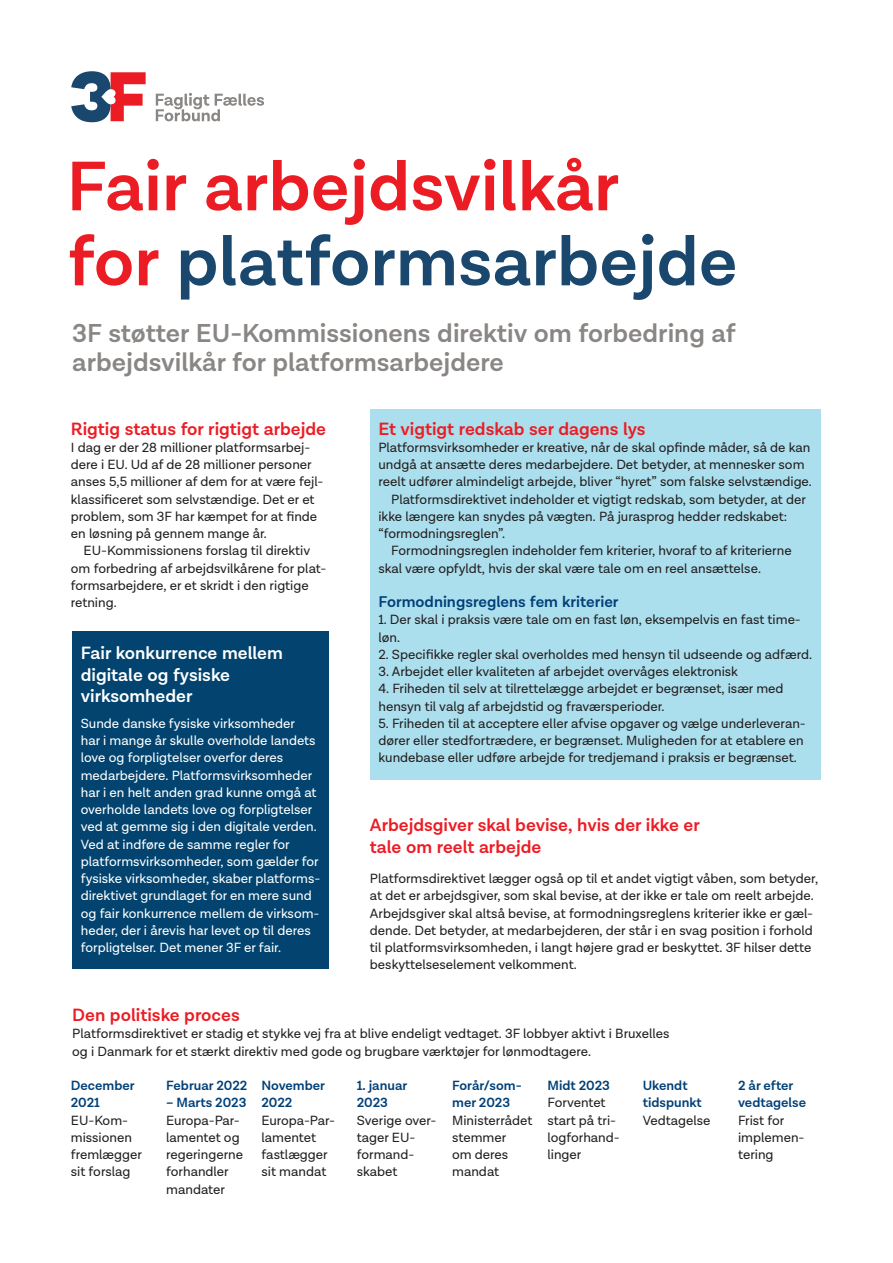
<style>
.page{position:relative;width:893px;height:1263px;background:#fff}
.page>*{position:absolute;margin:0;border:0;box-sizing:border-box;transform-origin:0 0}
.Forside___Titel_A4{font:600 70.8px/75px "Lota Grotesque";color:#ec1c24}
.Forside___Underrubri{font:600 26.25px/28.5px "Lota Grotesque";color:#898684}
.Manchet_1___P{font:600 18px/21.8px "Lota Grotesque";color:#ec1c24}
.Manchet_1___P-2{font:600 18px/21.8px "Lota Grotesque";color:#fff}
.Overskrift_3___H3{font:600 15.75px "Lota Grotesque";color:#014078}
.Brødtekst___P{font:13.5px/17.2px "Lota Grotesque";color:#231f20}
.Brødtekst___P-2{font:13.5px/17.2px "Lota Grotesque";color:#fff}
.Brødtekst___P-3{font:600 13.5px/17.2px "Lota Grotesque";color:#014078}
.s1{color:#19476e}
</style>
<div class="page">
<div style="left:370px;top:410px;width:451px;height:370px;background:#acdfed"></div>
<div style="left:72px;top:631px;width:257px;height:338px;background:#02446f"></div>
<svg style="left:71px;top:71px;width:75px;height:51px"></svg>
<svg style="left:156px;top:93px;width:108px;height:28px"></svg>
<h1 class="Forside___Titel_A4" style="left:67px;top:151px;width:672px">Fair arbejdsvilkår<br>for <span class="s1">platformsarbejde</span></h1>
<h2 class="Forside___Underrubri" style="left:72px;top:320px;width:665px">3F støtter EU-Kommissionens direktiv om forbedring af arbejdsvilkår for platformsarbejdere</h2>
<p class="Manchet_1___P" style="left:71px;top:418px;width:257px">Rigtig status for rigtigt arbejde</p>
<p class="Brødtekst___P" style="left:71px;top:439px;width:254px">I dag er der 28 millioner platformsarbej&shy;dere i EU. Ud af de 28 millioner personer anses 5,5 millioner af dem for at være fejl&shy;klassificeret som selvstændige. Det er et problem, som 3F har kæmpet for at finde en løsning på gennem mange år.</p>
<p class="Brødtekst___P" style="left:71px;top:542px;width:257px;text-indent:13px">EU-Kommissionens forslag til direktiv om forbedring af arbejdsvilkårene for plat&shy;formsarbejdere, er et skridt i den rigtige retning.</p>
<p class="Manchet_1___P-2" style="left:81px;top:642px;width:204px">Fair konkurrence mellem digitale og fysiske virksomheder</p>
<p class="Brødtekst___P-2" style="left:81px;top:715px;width:241px">Sunde danske fysiske virksomheder<br>har i mange år skulle overholde landets love og forpligtelser overfor deres medarbejdere. Platformsvirksomheder har i en helt anden grad kunne omgå at overholde landets love og forpligtelser ved at gemme sig i den digitale verden.<br>Ved at indføre de samme regler for platformsvirksomheder, som gælder for fysiske virksomheder, skaber platforms&shy;direktivet grundlaget for en mere sund og fair konkurrence mellem de virksom&shy;heder, der i årevis har levet op til deres forpligtelser. Det mener 3F er fair.</p>
<p class="Manchet_1___P" style="left:378px;top:418px;width:269px">Et vigtigt redskab ser dagens lys</p>
<p class="Brødtekst___P" style="left:378px;top:439px;width:435px">Platformsvirksomheder er kreative, når de skal opfinde måder, så de kan undgå at ansætte deres medarbejdere. Det betyder, at mennesker som reelt udfører almindeligt arbejde, bliver “hyret” som falske selvstændige.</p>
<p class="Brødtekst___P" style="left:378px;top:491px;width:429px;text-indent:13px">Platformsdirektivet indeholder et vigtigt redskab, som betyder, at der ikke længere kan snydes på vægten. På jurasprog hedder redskabet: “formodningsreglen”.</p>
<p class="Brødtekst___P" style="left:378px;top:542px;width:415px;text-indent:13px">Formodningsreglen indeholder fem kriterier, hvoraf to af kriterierne skal være opfyldt, hvis der skal være tale om en reel ansættelse.</p>
<h3 class="Overskrift_3___H3" style="left:378px;top:593px;width:242px">Formodningsreglens fem kriterier</h3>
<p class="Brødtekst___P" style="left:378px;top:611px;width:424px">1. Der skal i praksis være tale om en fast løn, eksempelvis en fast time&shy;løn.</p>
<p class="Brødtekst___P" style="left:378px;top:646px;width:435px">2. Specifikke regler skal overholdes med hensyn til udseende og adfærd.</p>
<p class="Brødtekst___P" style="left:378px;top:663px;width:361px">3. Arbejdet eller kvaliteten af arbejdet overvåges elektronisk</p>
<p class="Brødtekst___P" style="left:378px;top:680px;width:407px">4. Friheden til selv at tilrettelægge arbejdet er begrænset, især med hensyn til valg af arbejdstid og fraværsperioder.</p>
<p class="Brødtekst___P" style="left:378px;top:715px;width:429px">5. Friheden til at acceptere eller afvise opgaver og vælge underleveran&shy;dører eller stedfortrædere, er begrænset. Muligheden for at etablere en kundebase eller udføre arbejde for tredjemand i praksis er begrænset.</p>
<p class="Manchet_1___P" style="left:370px;top:815px;width:331px">Arbejdsgiver skal bevise, hvis der ikke er tale om reelt arbejde</p>
<p class="Brødtekst___P" style="left:370px;top:870px;width:450px">Platformsdirektivet lægger også op til et andet vigtigt våben, som betyder, at det er arbejdsgiver, som skal bevise, at der ikke er tale om reelt arbejde.<br>Arbejdsgiver skal altså bevise, at formodningsreglens kriterier ikke er gæl&shy;dende. Det betyder, at medarbejderen, der står i en svag position i forhold til platformsvirksomheden, i langt højere grad er beskyttet. 3F hilser dette beskyttelseselement velkomment.</p>
<p class="Manchet_1___P" style="left:72px;top:1005px;width:169px">Den politiske proces</p>
<p class="Brødtekst___P" style="left:72px;top:1025px;width:599px">Platformsdirektivet er stadig et stykke vej fra at blive endeligt vedtaget. 3F lobbyer aktivt i Bruxelles og i Danmark for et stærkt direktiv med gode og brugbare værktøjer for lønmodtagere.</p>
<p class="Brødtekst___P-3" style="left:71px;top:1077px;width:65px">December<br>2021</p>
<p class="Brødtekst___P" style="left:71px;top:1112px;width:73px">EU-Kom&shy;missionen fremlægger sit forslag</p>
<p class="Brødtekst___P-3" style="left:452px;top:1077px;width:71px">Forår/som&shy;mer 2023</p>
<p class="Brødtekst___P" style="left:452px;top:1112px;width:82px">Ministerrådet stemmer<br>om deres mandat</p>
<p class="Brødtekst___P-3" style="left:357px;top:1077px;width:52px">1. januar<br>2023</p>
<p class="Brødtekst___P" style="left:357px;top:1112px;width:81px">Sverige over&shy;tager EU&shy;formand&shy;skabet</p>
<p class="Brødtekst___P-3" style="left:547px;top:1077px;width:64px">Midt 2023</p>
<p class="Brødtekst___P" style="left:547px;top:1094px;width:74px">Forventet start på tri&shy;logforhand&shy;linger</p>
<p class="Brødtekst___P-3" style="left:166px;top:1077px;width:83px">Februar 2022</p>
<p class="Brødtekst___P-3" style="left:166px;top:1095px;width:82px">– Marts 2023</p>
<p class="Brødtekst___P" style="left:166px;top:1112px;width:78px">Europa-Par&shy;lamentet og regeringerne forhandler mandater</p>
<p class="Brødtekst___P-3" style="left:261px;top:1077px;width:65px">November<br>2022</p>
<p class="Brødtekst___P" style="left:261px;top:1112px;width:75px">Europa-Par&shy;lamentet fastlægger sit mandat</p>
<p class="Brødtekst___P-3" style="left:643px;top:1077px;width:61px">Ukendt tidspunkt</p>
<p class="Brødtekst___P" style="left:643px;top:1112px;width:69px">Vedtagelse</p>
<p class="Brødtekst___P-3" style="left:738px;top:1077px;width:69px">2 år efter vedtagelse</p>
<p class="Brødtekst___P" style="left:738px;top:1112px;width:66px">Frist for implemen&shy;tering</p>
</div>
